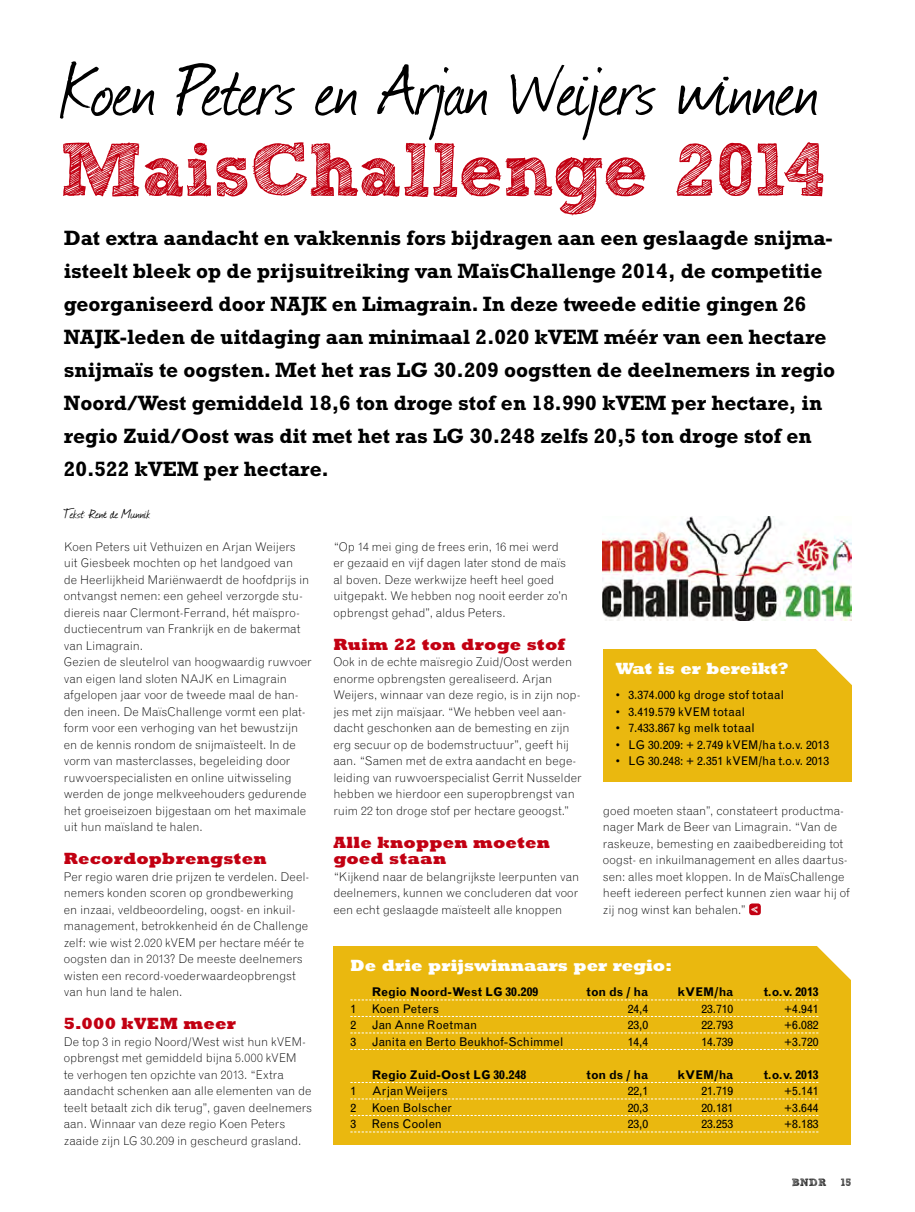
<style>
.page{position:relative;width:915px;height:1212px;background:#fff}
.page>*{position:absolute;margin:0;border:0;box-sizing:border-box;transform-origin:0 0}
.t1{font:85.5px "Journal";letter-spacing:-.02em;color:#000}
.t2{font:700 75px "Sketch Block";letter-spacing:-.01em;color:#c20012}
.t3{font:700 21px/33px "Rockwell Std";color:#000}
.t4{font:800 16.5px/16.5px "Rockwell Std";letter-spacing:.015em;color:#c20012}
.t5{font:800 16.5px "Rockwell Std";color:#fff}
.t6{font:15px "Journal";color:#000}
.t7{font:300 12px/16.5px "Grotesque MT Std";color:#000}
.t8{font:12px "Grotesque MT Std";color:#000}
.t9{font:700 12px "Grotesque MT Std";color:#000}
.t10{font:700 10.5px "Sketch Block";letter-spacing:.02em;color:#000}
</style>
<div class="page">
<div style="left:333px;top:947px;width:517px;height:198px;background:#eab80f"></div>
<svg style="left:350px;top:999px;width:468px;height:1px"></svg>
<svg style="left:350px;top:1016px;width:468px;height:1px"></svg>
<svg style="left:350px;top:1032px;width:468px;height:1px"></svg>
<svg style="left:350px;top:1049px;width:468px;height:1px"></svg>
<svg style="left:350px;top:1082px;width:468px;height:1px"></svg>
<svg style="left:350px;top:1098px;width:468px;height:1px"></svg>
<svg style="left:350px;top:1115px;width:468px;height:1px"></svg>
<svg style="left:350px;top:1131px;width:468px;height:1px"></svg>
<img style="left:602px;top:517px;width:248px;height:103px">
<div style="left:602px;top:650px;width:248px;height:132px;background:#eab80f"></div>
<svg style="left:748px;top:903px;width:12px;height:12px"></svg>
<svg style="left:751px;top:906px;width:6px;height:7px"></svg>
<svg style="left:815px;top:946px;width:36px;height:35px"></svg>
<svg style="left:815px;top:649px;width:36px;height:36px"></svg>
<h1 class="t1" style="left:60px;top:32px;width:761px">Koen Peters en Arjan Weijers winnen</h1>
<h2 class="t2" style="left:60px;top:124px;width:767px">MaisChallenge 2014</h2>
<p class="t3" style="left:64px;top:221px;width:772px">Dat extra aandacht en vakkennis fors bijdragen aan een geslaagde snijma&shy;isteelt bleek op de prijsuitreiking van MaïsChallenge 2014, de competitie georganiseerd door NAJK en Limagrain. In deze tweede editie gingen 26<br>NAJK-leden de uitdaging aan minimaal 2.020 kVEM méér van een hectare snijmaïs te oogsten. Met het ras LG 30.209 oogstten de deelnemers in regio Noord/West gemiddeld 18,6 ton droge stof en 18.990 kVEM per hectare, in regio Zuid/Oost was dit met het ras LG 30.248 zelfs 20,5 ton droge stof en 20.522 kVEM per hectare.</p>
<p class="t6" style="left:64px;top:503px;width:88px">Tekst: René de Munnik</p>
<p class="t7" style="left:64px;top:538px;width:249px">Koen Peters uit Vethuizen en Arjan Weijers uit Giesbeek mochten op het landgoed van<br>de Heerlijkheid Mariënwaerdt de hoofdprijs in ontvangst nemen: een geheel verzorgde stu&shy;diereis naar Clermont-Ferrand, hét maïspro&shy;ductiecentrum van Frankrijk en de bakermat van Limagrain.<br>Gezien de sleutelrol van hoogwaardig ruwvoer van eigen land sloten NAJK en Limagrain afgelopen jaar voor de tweede maal de han&shy;den ineen. De MaïsChallenge vormt een plat&shy;form voor een verhoging van het bewustzijn en de kennis rondom de snijmaïsteelt. In de vorm van masterclasses, begeleiding door ruwvoerspecialisten en online uitwisseling werden de jonge melkveehouders gedurende het groeiseizoen bijgestaan om het maximale uit hun maïsland te halen.</p>
<h3 class="t4" style="left:64px;top:850px;width:204px">Recordopbrengsten</h3>
<p class="t7" style="left:64px;top:868px;width:247px">Per regio waren drie prijzen te verdelen. Deel&shy;nemers konden scoren op grondbewerking en inzaai, veldbeoordeling, oogst- en inkuil&shy;management, betrokkenheid én de Challenge zelf: wie wist 2.020 kVEM per hectare méér te oogsten dan in 2013? De meeste deelnemers wisten een record-voederwaardeopbrengst van hun land te halen.</p>
<h3 class="t4" style="left:64px;top:1015px;width:173px">5.000 kVEM meer</h3>
<p class="t7" style="left:64px;top:1033px;width:250px">De top 3 in regio Noord/West wist hun kVEM&shy;opbrengst met gemiddeld bijna 5.000 kVEM<br>te verhogen ten opzichte van 2013. “Extra aandacht schenken aan alle elementen van de teelt betaalt zich dik terug”, gaven deelnemers aan. Winnaar van deze regio Koen Peters zaaide zijn LG 30.209 in gescheurd grasland.</p>
<p class="t7" style="left:333px;top:538px;width:236px">“Op 14 mei ging de frees erin, 16 mei werd er gezaaid en vijf dagen later stond de maïs al boven. Deze werkwijze heeft heel goed uitgepakt. We hebben nog nooit eerder zo’n opbrengst gehad”, aldus Peters.</p>
<h3 class="t4" style="left:333px;top:635px;width:233px">Ruim 22 ton droge stof</h3>
<p class="t7" style="left:333px;top:654px;width:250px">Ook in de echte maïsregio Zuid/Oost werden enorme opbrengsten gerealiseerd. Arjan Weijers, winnaar van deze regio, is in zijn nop&shy;jes met zijn maïsjaar. “We hebben veel aan&shy;dacht geschonken aan de bemesting en zijn erg secuur op de bodemstructuur”, geeft hij aan. “Samen met de extra aandacht en bege&shy;leiding van ruwvoerspecialist Gerrit Nusselder hebben we hierdoor een superopbrengst van ruim 22 ton droge stof per hectare geoogst.”</p>
<h3 class="t4" style="left:333px;top:833px;width:218px">Alle knoppen moeten goed staan</h3>
<p class="t7" style="left:333px;top:868px;width:247px;text-align:justify">“Kijkend naar de belangrijkste leerpunten van deelnemers, kunnen we concluderen dat voor een echt geslaagde maïsteelt alle knoppen</p>
<h3 class="t5" style="left:615px;top:658px;width:174px">Wat is er bereikt?</h3>
<p class="t8" style="left:615px;top:688px;width:170px">• 3.374.000 kg droge stof totaal</p>
<p class="t8" style="left:615px;top:704px;width:131px">• 3.419.579 kVEM totaal</p>
<p class="t8" style="left:615px;top:721px;width:140px">• 7.433.867 kg melk totaal</p>
<p class="t8" style="left:615px;top:737px;width:215px">• LG 30.209: + 2.749 kVEM/ha t.o.v. 2013</p>
<p class="t8" style="left:615px;top:754px;width:215px">• LG 30.248: + 2.351 kVEM/ha t.o.v. 2013</p>
<p class="t7" style="left:602px;top:802px;width:249px">goed moeten staan”, constateert productma&shy;nager Mark de Beer van Limagrain. “Van de raskeuze, bemesting en zaaibedbereiding tot oogst- en inkuilmanagement en alles daartus&shy;sen: alles moet kloppen. In de MaïsChallenge heeft iedereen perfect kunnen zien waar hij of zij nog winst kan behalen.”</p>
<h3 class="t5" style="left:350px;top:955px;width:323px">De drie prijswinnaars per regio:</h3>
<p class="t9" style="left:371px;top:985px;width:168px">Regio Noord-West LG 30.209</p>
<p class="t9" style="left:586px;top:985px;width:63px">ton ds / ha</p>
<p class="t9" style="left:677px;top:985px;width:57px">kVEM/ha</p>
<p class="t9" style="left:763px;top:985px;width:56px">t.o.v. 2013</p>
<p class="t8" style="left:350px;top:1001px;width:7px">1</p>
<p class="t8" style="left:371px;top:1001px;width:69px">Koen Peters</p>
<p class="t8" style="left:627px;top:1001px;width:22px">24,4</p>
<p class="t8" style="left:701px;top:1001px;width:33px">23.710</p>
<p class="t8" style="left:784px;top:1001px;width:36px">+4.941</p>
<p class="t8" style="left:350px;top:1018px;width:7px">2</p>
<p class="t8" style="left:371px;top:1018px;width:107px">Jan Anne Roetman</p>
<p class="t8" style="left:627px;top:1018px;width:22px">23,0</p>
<p class="t8" style="left:701px;top:1018px;width:33px">22.793</p>
<p class="t8" style="left:784px;top:1018px;width:36px">+6.082</p>
<p class="t8" style="left:350px;top:1034px;width:7px">3</p>
<p class="t8" style="left:371px;top:1034px;width:193px">Janita en Berto Beukhof-Schimmel</p>
<p class="t8" style="left:627px;top:1034px;width:22px">14,4</p>
<p class="t8" style="left:701px;top:1034px;width:33px">14.739</p>
<p class="t8" style="left:784px;top:1034px;width:36px">+3.720</p>
<p class="t9" style="left:371px;top:1067px;width:156px">Regio Zuid-Oost LG 30.248</p>
<p class="t9" style="left:586px;top:1067px;width:63px">ton ds / ha</p>
<p class="t9" style="left:677px;top:1067px;width:57px">kVEM/ha</p>
<p class="t9" style="left:763px;top:1067px;width:56px">t.o.v. 2013</p>
<p class="t8" style="left:350px;top:1084px;width:7px">1</p>
<p class="t8" style="left:371px;top:1084px;width:77px">Arjan Weijers</p>
<p class="t8" style="left:627px;top:1084px;width:22px">22,1</p>
<p class="t8" style="left:701px;top:1084px;width:33px">21.719</p>
<p class="t8" style="left:784px;top:1084px;width:36px">+5.141</p>
<p class="t8" style="left:350px;top:1100px;width:7px">2</p>
<p class="t8" style="left:371px;top:1100px;width:82px">Koen Bolscher</p>
<p class="t8" style="left:627px;top:1100px;width:22px">20,3</p>
<p class="t8" style="left:701px;top:1100px;width:33px">20.181</p>
<p class="t8" style="left:784px;top:1100px;width:36px">+3.644</p>
<p class="t8" style="left:350px;top:1117px;width:7px">3</p>
<p class="t8" style="left:371px;top:1117px;width:72px">Rens Coolen</p>
<p class="t8" style="left:627px;top:1117px;width:22px">23,0</p>
<p class="t8" style="left:701px;top:1117px;width:33px">23.253</p>
<p class="t8" style="left:784px;top:1117px;width:36px">+8.183</p>
<p class="t10" style="left:791px;top:1176px;width:36px">BNDR</p>
<p class="t10" style="left:840px;top:1176px;width:12px">15</p>
</div>
